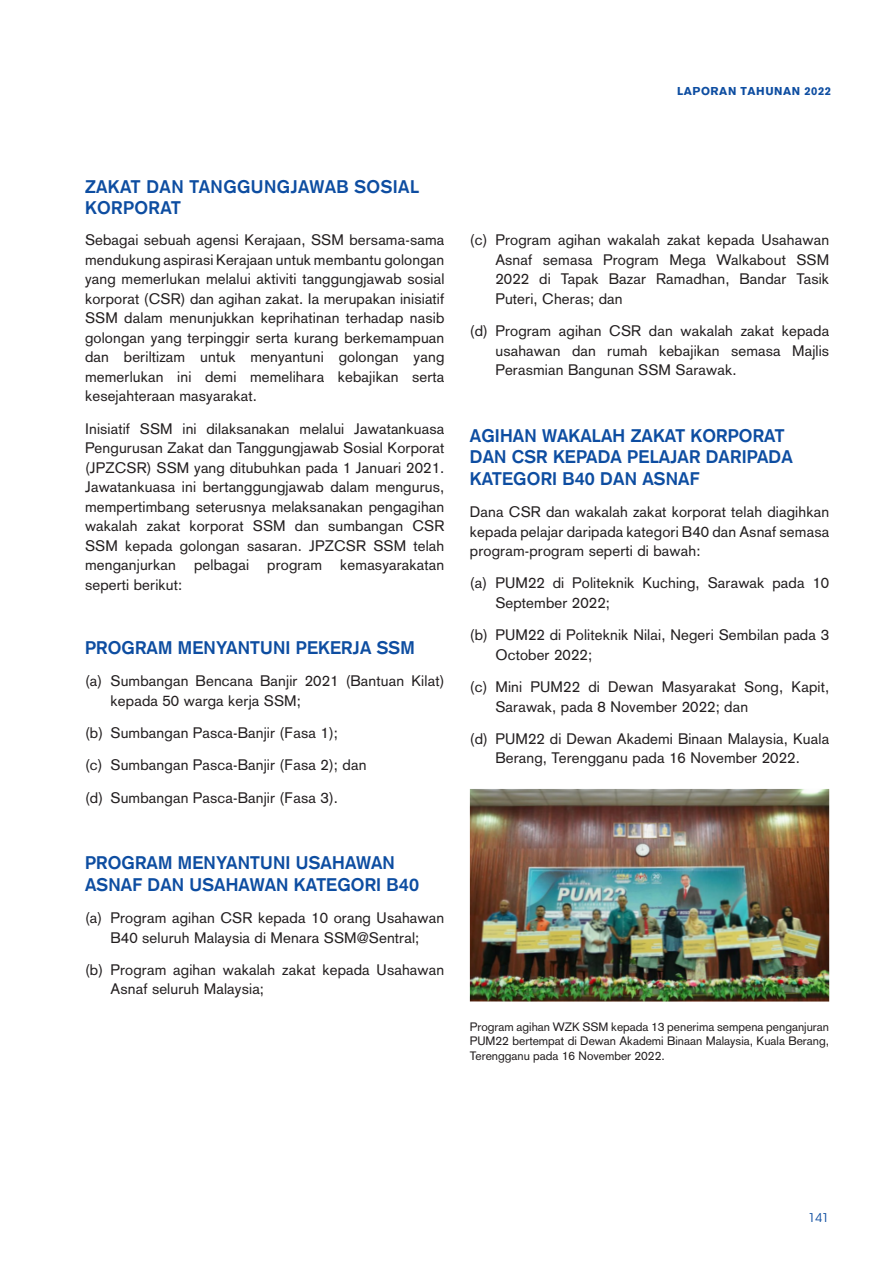
<style>
.page{position:relative;width:893px;height:1263px;background:#fff}
.page>*{position:absolute;margin:0;border:0;box-sizing:border-box;transform-origin:0 0}
.t1{font:700 18px/21.6px "Akzidenz Grotesk";letter-spacing:.01em;color:#0d4da1}
.t2{font:15px/19.5px "Akzidenz Grotesk";letter-spacing:.01em;color:#231f20}
.t3{font:12px/14.4px "Akzidenz Grotesk";color:#231f20;text-align:justify}
.t4{font:12px "ITC Avant Garde Std";color:#0d4da1}
.t5{font:900 11.25px "Akzidenz Grotesk";letter-spacing:.05em;color:#0d4da1}
</style>
<div class="page">
<img style="left:470px;top:789px;width:359px;height:212px">
<p class="t5" style="left:677px;top:84px;width:156px">LAPORAN TAHUNAN 2022</p>
<p class="t1" style="left:85px;top:176px;width:335px">ZAKAT DAN TANGGUNGJAWAB SOSIAL<br>KORPORAT</p>
<p class="t2" style="left:85px;top:232px;width:361px;text-align:justify">Sebagai sebuah agensi Kerajaan, SSM bersama-sama mendukung aspirasi Kerajaan untuk membantu golongan yang memerlukan melalui aktiviti tanggungjawab sosial korporat (CSR) dan agihan zakat. Ia merupakan inisiatif SSM dalam menunjukkan keprihatinan terhadap nasib golongan yang terpinggir serta kurang berkemampuan dan beriltizam untuk menyantuni golongan yang memerlukan ini demi memelihara kebajikan serta kesejahteraan masyarakat.</p>
<p class="t2" style="left:85px;top:420px;width:361px;text-align:justify">Inisiatif SSM ini dilaksanakan melalui Jawatankuasa Pengurusan Zakat dan Tanggungjawab Sosial Korporat (JPZCSR) SSM yang ditubuhkan pada 1 Januari 2021.<br>Jawatankuasa ini bertanggungjawab dalam mengurus, mempertimbang seterusnya melaksanakan pengagihan wakalah zakat korporat SSM dan sumbangan CSR SSM kepada golongan sasaran. JPZCSR SSM telah menganjurkan pelbagai program kemasyarakatan seperti berikut:</p>
<p class="t1" style="left:85px;top:638px;width:331px">PROGRAM MENYANTUNI PEKERJA SSM</p>
<p class="t2" style="left:111px;top:673px;width:335px;text-indent:-26px">(a) Sumbangan Bencana Banjir 2021 (Bantuan Kilat) kepada 50 warga kerja SSM;</p>
<p class="t2" style="left:85px;top:718px;width:283px;line-height:32.2px">(b) Sumbangan Pasca-Banjir (Fasa 1);<br>(c) Sumbangan Pasca-Banjir (Fasa 2); dan (d) Sumbangan Pasca-Banjir (Fasa 3).</p>
<p class="t1" style="left:85px;top:853px;width:335px">PROGRAM MENYANTUNI USAHAWAN<br>ASNAF DAN USAHAWAN KATEGORI B40</p>
<p class="t2" style="left:85px;top:910px;width:361px;text-align:center">(a) Program agihan CSR kepada 10 orang Usahawan<br>B40 seluruh Malaysia di Menara SSM@Sentral;</p>
<p class="t2" style="left:111px;top:961px;width:335px;text-indent:-26px">(b) Program agihan wakalah zakat kepada Usahawan<br>Asnaf seluruh Malaysia;</p>
<p class="t2" style="left:495px;top:232px;width:335px;text-align:justify;text-indent:-26px">(c) Program agihan wakalah zakat kepada Usahawan Asnaf semasa Program Mega Walkabout SSM 2022 di Tapak Bazar Ramadhan, Bandar Tasik Puteri, Cheras; dan</p>
<p class="t2" style="left:495px;top:323px;width:335px;text-align:justify;text-indent:-26px">(d) Program agihan CSR dan wakalah zakat kepada usahawan dan rumah kebajikan semasa Majlis Perasmian Bangunan SSM Sarawak.</p>
<p class="t1" style="left:470px;top:425px;width:324px">AGIHAN WAKALAH ZAKAT KORPORAT<br>DAN CSR KEPADA PELAJAR DARIPADA<br>KATEGORI B40 DAN ASNAF</p>
<p class="t2" style="left:470px;top:504px;width:361px;text-align:justify">Dana CSR dan wakalah zakat korporat telah diagihkan kepada pelajar daripada kategori B40 dan Asnaf semasa program-program seperti di bawah:</p>
<p class="t2" style="left:495px;top:575px;width:335px;text-indent:-26px">(a) PUM22 di Politeknik Kuching, Sarawak pada 10<br>September 2022;</p>
<p class="t2" style="left:495px;top:627px;width:335px;text-indent:-26px">(b) PUM22 di Politeknik Nilai, Negeri Sembilan pada 3<br>October 2022;</p>
<p class="t2" style="left:495px;top:678px;width:335px;text-indent:-26px">(c) Mini PUM22 di Dewan Masyarakat Song, Kapit,<br>Sarawak, pada 8 November 2022; dan</p>
<p class="t2" style="left:470px;top:730px;width:361px;text-align:center">(d) PUM22 di Dewan Akademi Binaan Malaysia, Kuala<br>Berang, Terengganu pada 16 November 2022.</p>
<p class="t3" style="left:470px;top:1021px;width:361px">Program agihan WZK SSM kepada 13 penerima sempena penganjuran PUM22 bertempat di Dewan Akademi Binaan Malaysia, Kuala Berang, Terengganu pada 16 November 2022.</p>
<p class="t4" style="left:808px;top:1211px;width:22px">141</p>
</div>
